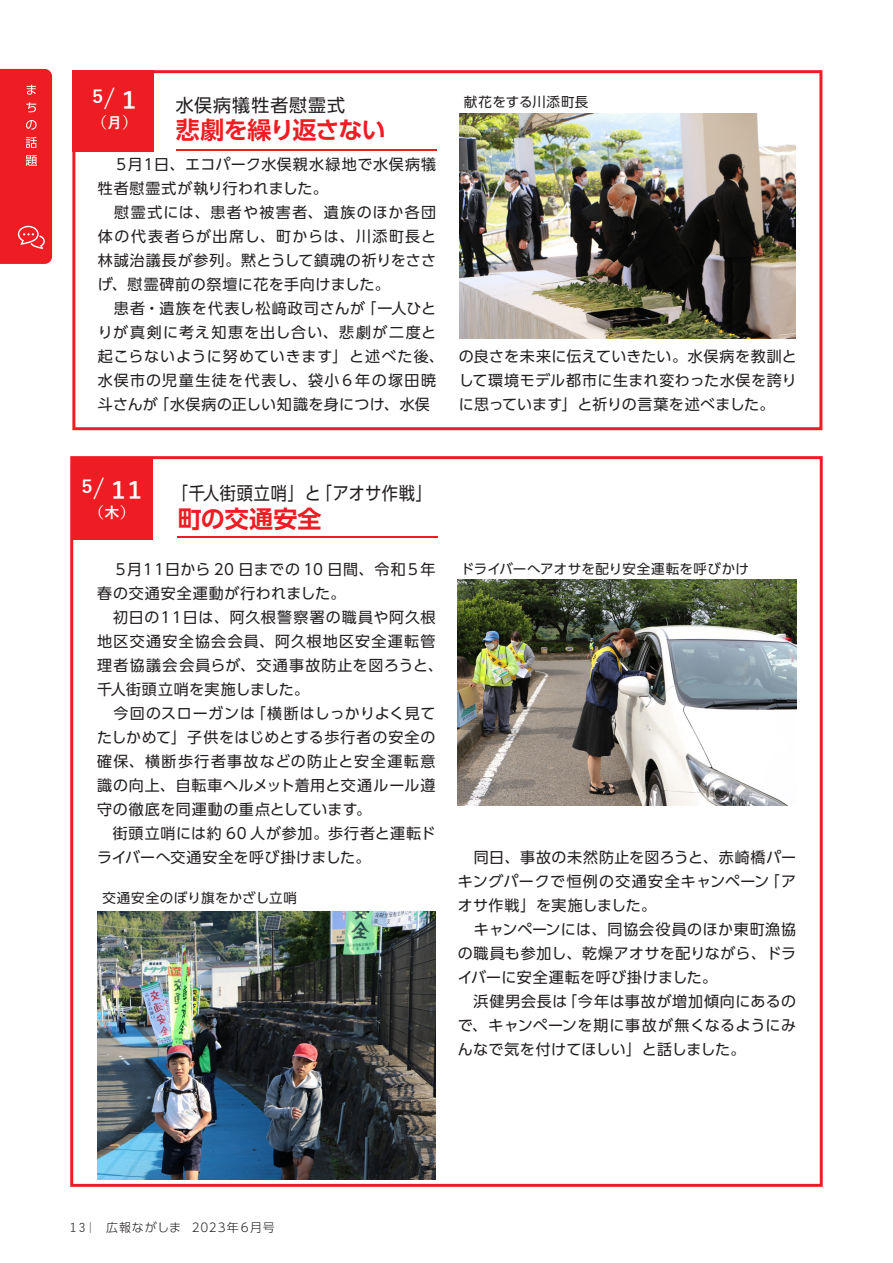
<style>
.page{position:relative;width:893px;height:1263px;background:#fff}
.page>*{position:absolute;margin:0;border:0;box-sizing:border-box;transform-origin:0 0}
.t1{font:700 24px "UD Shin Go Pro De";letter-spacing:-.03em;color:#ee1d23}
.t2{font:700 24px "Yu Gothic";color:#fff}
.t3{font:18px "UD Shin Go Pro";letter-spacing:.045em;color:#231f20;scale:.9 1}
.t4{font:18px "UD Shin Go Pro";letter-spacing:.045em;color:#231f20}
.t5{font:700 18px "Yu Gothic";color:#fff}
.t6{font:15px/24px "UD Shin Go Pro";letter-spacing:.045em;color:#231f20;text-align:justify}
.t7{font:15px/24px "UD Shin Go Pro";letter-spacing:.025em;color:#231f20}
.t8{font:15px/24px "UD Shin Go Pro";letter-spacing:.065em;color:#231f20}
.t9{font:15px/24px "UD Shin Go Pro";letter-spacing:.02em;color:#231f20}
.t10{font:15px "UD Shin Go Pro";letter-spacing:.085em;color:#231f20}
.t11{font:15px "UD Shin Go Pro";letter-spacing:.075em;color:#231f20}
.t12{font:15px "UD Shin Go Pro";letter-spacing:.01em;color:#231f20}
.t13{font:700 15px "Yu Gothic";color:#fff}
.t14{font:13.5px "UD Shin Go Pro";letter-spacing:.025em;color:#231f20}
.t15{font:300 12px "UD Shin Go Pro";letter-spacing:.05em;color:#231f20}
.t16{font:12px "Yu Gothic";color:#231f20}
.s1{font-size:22.5px}
.s2{font-size:24px}
</style>
<div class="page">
<div style="left:70px;top:456px;width:753px;height:731px;background:#fff;border:3px solid #ee1d23"></div>
<svg style="left:0;top:69px;width:52px;height:195px"></svg>
<svg style="left:72px;top:70px;width:750px;height:360px"></svg>
<div style="left:72px;top:70px;width:81px;height:81px;background:#ee1d23"></div>
<hr style="left:176px;top:150px;width:260px;height:1px;background:#ee1d23">
<div style="left:71px;top:458px;width:81px;height:82px;background:#ee1d23"></div>
<hr style="left:177px;top:536px;width:260px;height:1px;background:#ee1d23">
<img style="left:457px;top:579px;width:339px;height:226px">
<img style="left:459px;top:114px;width:337px;height:224px">
<img style="left:97px;top:911px;width:339px;height:268px">
<p class="t5" style="left:89px;top:87px;width:54px">５<span class="s1">/</span><span class="s2">１</span></p>
<p class="t13" style="left:92px;top:114px;width:47px">（月(</p>
<p class="t4" style="left:176px;top:90px;width:171px">水俣病犠牲者慰霊式</p>
<p class="t1" style="left:176px;top:111px;width:211px">悲劇を繰り返さない</p>
<p class="t6" style="left:98px;top:152px;width:340px">　５月１日、エコパーク水俣親水緑地で水俣病犠牲者慰霊式が執り行われました。</p>
<p class="t6" style="left:98px;top:200px;width:340px">　慰霊式には、患者や被害者、遺族のほか各団体の代表者らが出席し、町からは、川添町長と林誠治議長が参列。黙とうして鎮魂の祈りをささげ、慰霊碑前の祭壇に花を手向けました。</p>
<p class="t6" style="left:361px;top:296px;width:76px">「一人ひと</p>
<p class="t11" style="left:98px;top:296px;width:269px">　患者・遺族を代表し松﨑政司さんが</p>
<p class="t10" style="left:98px;top:320px;width:340px">りが真剣に考え知恵を出し合い、悲劇が二度と</p>
<p class="t6" style="left:98px;top:344px;width:347px">起こらないように努めていきます」と述べた後、</p>
<p class="t10" style="left:98px;top:368px;width:340px">水俣市の児童生徒を代表し、袋小６年の塚田暁</p>
<p class="t7" style="left:154px;top:392px;width:277px">「水俣病の正しい知識を身につけ、水俣</p>
<p class="t6" style="left:98px;top:392px;width:61px">斗さんが</p>
<p class="t14" style="left:464px;top:90px;width:126px">献花をする川添町長</p>
<p class="t6" style="left:459px;top:344px;width:340px">の良さを未来に伝えていきたい。水俣病を教訓として環境モデル都市に生まれ変わった水俣を誇りに思っています」と祈りの言葉を述べました。</p>
<p class="t2" style="left:78px;top:476px;width:70px"><sup>５</sup><span class="s1">/</span> １１</p>
<p class="t13" style="left:89px;top:504px;width:48px">（木(</p>
<p class="t3" style="left:172px;top:479px;width:167px">「千人街頭立哨」と</p>
<p class="t1" style="left:178px;top:500px;width:145px">町の交通安全</p>
<p class="t3" style="left:316px;top:479px;width:131px">「アオサ作戦「</p>
<p class="t7" style="left:97px;top:557px;width:340px">　５月１１日から 20 日までの 10 日間、令和５年春の交通安全運動が行われました。</p>
<p class="t8" style="left:97px;top:605px;width:347px">　初日の１１日は、阿久根警察署の職員や阿久根地区交通安全協会会員、阿久根地区安全運転管理者協議会会員らが、交通事故防止を図ろうと、千人街頭立哨を実施しました。</p>
<p class="t12" style="left:251px;top:701px;width:186px">「横断はしっかりよく見て</p>
<p class="t6" style="left:97px;top:701px;width:340px;text-align:left">　今回のスローガンは<br>たしかめて」子供をはじめとする歩行者の安全の確保、横断歩行者事故などの防止と安全運転意識の向上、自転車ヘルメット着用と交通ルール遵守の徹底を同運動の重点としています。</p>
<p class="t6" style="left:97px;top:821px;width:340px">　街頭立哨には約 60 人が参加。歩行者と運転ド</p>
<p class="t9" style="left:97px;top:845px;width:275px">ライバーへ交通安全を呼び掛けました。</p>
<p class="t14" style="left:102px;top:887px;width:196px">交通安全のぼり旗をかざし立哨</p>
<p class="t14" style="left:461px;top:558px;width:290px">ドライバーへアオサを配り安全運転を呼びかけ</p>
<p class="t6" style="left:458px;top:845px;width:340px">　同日、事故の未然防止を図ろうと、赤崎橋パー</p>
<p class="t7" style="left:458px;top:869px;width:313px">キングパークで恒例の交通安全キャンペーンオサ作戦」を実施しました。</p>
<p class="t6" style="left:458px;top:917px;width:340px">　キャンペーンには、同協会役員のほか東町漁協の職員も参加し、乾燥アオサを配りながら、ドライバーに安全運転を呼び掛けました。</p>
<p class="t6" style="left:562px;top:989px;width:235px">「今年は事故が増加傾向にあるの</p>
<p class="t6" style="left:765px;top:869px;width:33px">「ア</p>
<p class="t9" style="left:458px;top:989px;width:340px">　浜健男会長は<br>で、キャンペーンを期に事故が無くなるようにみんなで気を付けてほしい」と話しました。</p>
<p class="t16" style="left:67px;top:1216px;width:31px">１3｜</p>
<p class="t15" style="left:106px;top:1218px;width:77px">広報ながしま</p>
<p class="t15" style="left:192px;top:1218px;width:84px">2023年６月号</p>
</div>
